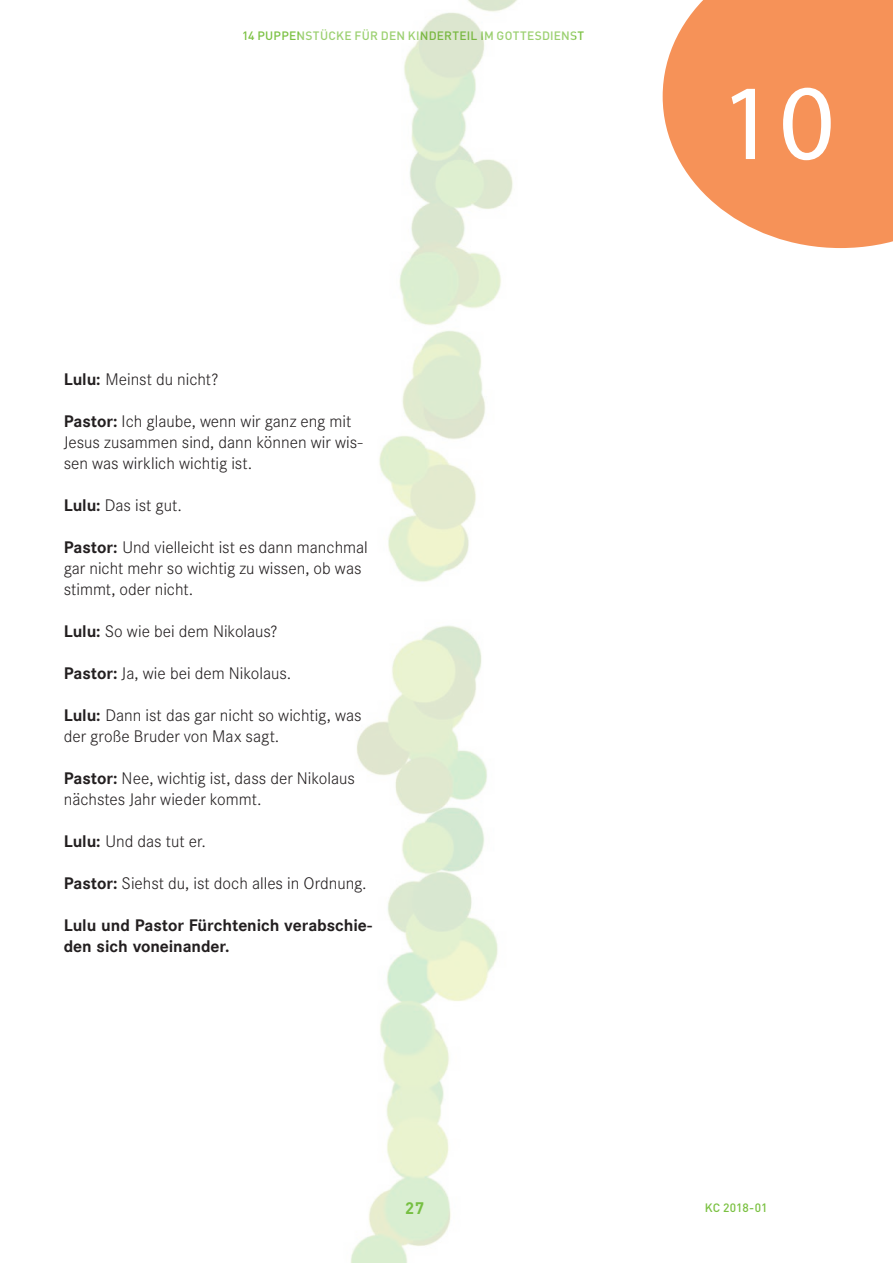
<style>
.page{position:relative;width:893px;height:1263px;background:#fff}
.page>*{position:absolute;margin:0;border:0;box-sizing:border-box;transform-origin:0 0}
.t1{font:108px "Myriad Pro";color:#fff}
.t2{font:300 16.5px/21px "Corporate SBQ";color:#231f20}
.t3{font:700 16.5px/21px "Corporate SBQ";letter-spacing:-.005em;color:#231f20}
.t4{font:700 16.5px "DIN";color:#7bc142}
.t5{font:500 12px "DIN";letter-spacing:.015em;color:#7bc142}
.s1{font-weight:700}
</style>
<div class="page">
<svg style="left:663px;top:0;width:230px;height:248px;background:#f79f6d"></svg>
<img style="left:350px;top:0;width:167px;height:1263px">
<p class="t5" style="left:242px;top:28px;width:344px">14 PUPPENSTÜCKE FÜR DEN KINDERTEIL IM GOTTESDIENST</p>
<p class="t2" style="left:64px;top:369px;width:156px"><span class="s1">Lulu:</span> Meinst du nicht?</p>
<p class="t2" style="left:64px;top:411px;width:300px"><span class="s1">Pastor:</span> Ich glaube, wenn wir ganz eng mit<br>Jesus zusammen sind, dann können wir wis&shy;sen was wirklich wichtig ist.</p>
<p class="t2" style="left:64px;top:495px;width:120px"><span class="s1">Lulu:</span> Das ist gut.</p>
<p class="t2" style="left:64px;top:537px;width:306px"><span class="s1">Pastor:</span> Und vielleicht ist es dann manchmal gar nicht mehr so wichtig zu wissen, ob was stimmt, oder nicht.</p>
<p class="t2" style="left:64px;top:621px;width:215px"><span class="s1">Lulu:</span> So wie bei dem Nikolaus?</p>
<p class="t2" style="left:64px;top:663px;width:229px"><span class="s1">Pastor:</span> Ja, wie bei dem Nikolaus.</p>
<p class="t2" style="left:64px;top:705px;width:299px"><span class="s1">Lulu:</span> Dann ist das gar nicht so wichtig, was der große Bruder von Max sagt.</p>
<p class="t2" style="left:64px;top:768px;width:293px"><span class="s1">Pastor:</span> Nee, wichtig ist, dass der Nikolaus nächstes Jahr wieder kommt.</p>
<p class="t2" style="left:64px;top:831px;width:144px"><span class="s1">Lulu:</span> Und das tut er.</p>
<p class="t2" style="left:64px;top:873px;width:304px"><span class="s1">Pastor:</span> Siehst du, ist doch alles in Ordnung.</p>
<p class="t3" style="left:64px;top:915px;width:310px">Lulu und Pastor Fürchtenich verabschie&shy;den sich voneinander.</p>
<h1 class="t1" style="left:720px;top:56px;width:116px">10</h1>
<p class="t4" style="left:405px;top:1197px;width:20px">27</p>
<p class="t5" style="left:705px;top:1199px;width:64px">KC 2018-01</p>
</div>
